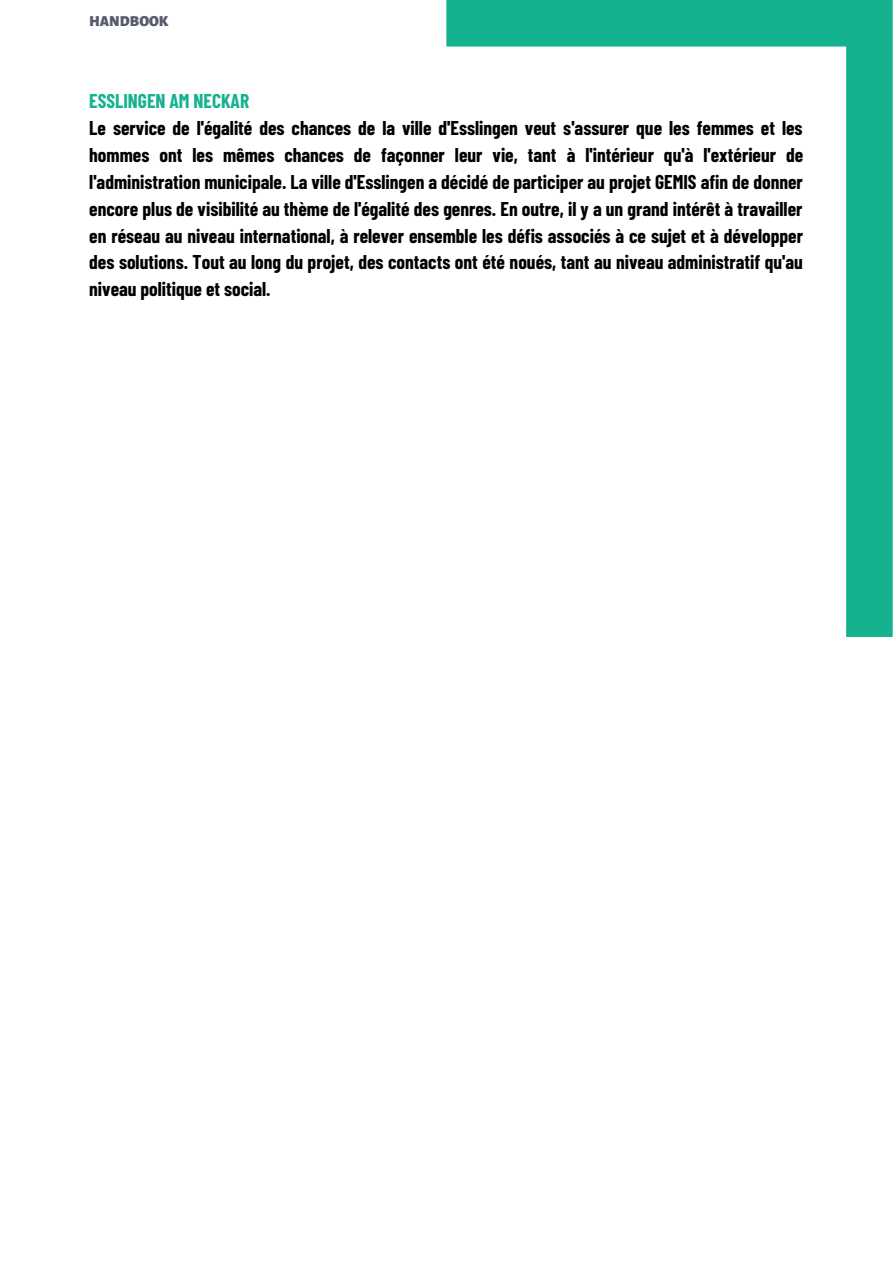
<style>
.page{position:relative;width:893px;height:1264px;background:#fff}
.page>*{position:absolute;margin:0;border:0;box-sizing:border-box;transform-origin:0 0}
.t1{font:700 19.5px/27px "Barlow Condensed";color:#000;text-align:justify}
.t2{font:700 19.5px "Barlow Condensed";color:#15b28f}
.t3{font:900 15px "Alegreya Sans SC";color:#575c6b}
</style>
<div class="page">
<svg style="left:446px;top:0;width:446px;height:636px"></svg>
<p class="t3" style="left:89px;top:14px;width:81px">HANDBOOK</p>
<p class="t2" style="left:89px;top:88px;width:161px">ESSLINGEN AM NECKAR</p>
<p class="t1" style="left:89px;top:113px;width:715px">Le service de l'égalité des chances de la ville d'Esslingen veut s'assurer que les femmes et les hommes ont les mêmes chances de façonner leur vie, tant à l'intérieur qu'à l'extérieur de l'administration municipale. La ville d'Esslingen a décidé de participer au projet GEMIS afin de donner encore plus de visibilité au thème de l'égalité des genres. En outre, il y a un grand intérêt à travailler en réseau au niveau international, à relever ensemble les défis associés à ce sujet et à développer des solutions. Tout au long du projet, des contacts ont été noués, tant au niveau administratif qu'au niveau politique et social.</p>
</div>
